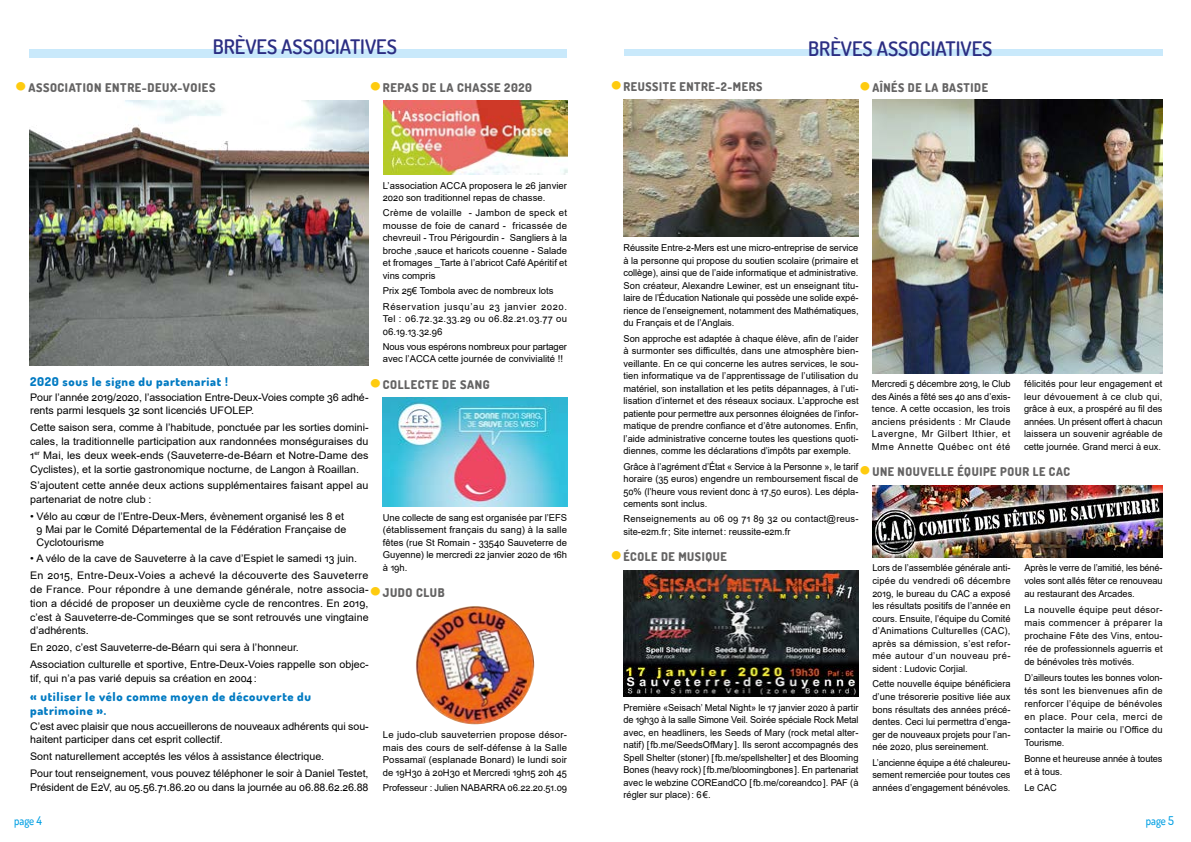
<style>
.page{position:relative;width:1191px;height:842px;background:#fff}
.page>*{position:absolute;margin:0;border:0;box-sizing:border-box;transform-origin:0 0}
.t1{font:600 20px "Dosis";color:#2c2e83}
.t2{font:800 12.1px/14.3px "Dosis";letter-spacing:.05em;color:#007ac2}
.t3{font:800 12px "Dosis";letter-spacing:.05em;color:#646363}
.t4{font:500 12px "Dosis";color:#009fe3;scale:.9 1}
.t5{font:10.5px/13.8px "Arial";color:#000}
.t6{font:10.5px/16.9px "Arial";letter-spacing:.025em;color:#000}
.t7{font:9.5px/12.5px "Arial";color:#000;text-align:justify}
.t8{font:9.5px/12.5px "Arial";letter-spacing:.025em;color:#000}
.t9{font:9.5px/15.3px "Arial";letter-spacing:.06em;color:#000}
.s1{font-size:32px;color:#fecb0f}
</style>
<div class="page">
<div style="left:30px;top:49px;width:537px;height:9px;background:#c9e9fb"></div>
<div style="left:624px;top:50px;width:538px;height:6px;background:#c9e9fb"></div>
<img style="left:872px;top:100px;width:290px;height:273px">
<img style="left:623px;top:100px;width:235px;height:136px">
<img style="left:384px;top:101px;width:183px;height:74px">
<img style="left:383px;top:398px;width:184px;height:109px">
<img style="left:415px;top:606px;width:119px;height:118px;border-radius:59px">
<img style="left:872px;top:485px;width:290px;height:72px">
<img style="left:29px;top:101px;width:340px;height:264px">
<img style="left:623px;top:570px;width:235px;height:127px">
<h1 class="t1" style="left:213px;top:34px;width:186px">BRÈVES ASSOCIATIVES</h1>
<h1 class="t1" style="left:808px;top:36px;width:186px">BRÈVES ASSOCIATIVES</h1>
<p class="t3" style="left:860px;top:80px;width:130px"><span class="s1">•</span> AÎNÉS DE LA BASTIDE</p>
<p class="t3" style="left:611px;top:79px;width:153px"><span class="s1">•</span> REUSSITE ENTRE-2-MERS</p>
<p class="t3" style="left:370px;top:80px;width:163px"><span class="s1">•</span> REPAS DE LA CHASSE 2020</p>
<p class="t3" style="left:16px;top:80px;width:201px"><span class="s1">•</span> ASSOCIATION ENTRE-DEUX-VOIES</p>
<p class="t7" style="left:383px;top:179px;width:186px">L’association ACCA proposera le 26 janvier<br>2020 son traditionnel repas de chasse.</p>
<p class="t7" style="left:383px;top:207px;width:186px">Crème de volaille - Jambon de speck et mousse de foie de canard - fricassée de chevreuil - Trou Périgourdin - Sangliers à la broche ,sauce et haricots couenne - Salade et fromages _Tarte à l’abricot Café Apéritif et vins compris</p>
<p class="t9" style="left:383px;top:283px;width:186px">Prix 25€ Tombola avec de nombreux lots<br>Réservation jusqu’au 23 janvier 2020.</p>
<p class="t8" style="left:383px;top:312px;width:186px">Tel : 06.72.32.33.29 ou 06.82.21.03.77 ou<br>06.19.13.32.96</p>
<p class="t7" style="left:383px;top:340px;width:186px">Nous vous espérons nombreux pour partager avec l’ACCA cette journée de convivialité !!</p>
<p class="t2" style="left:30px;top:374px;width:199px">2020 sous le signe du partenariat !</p>
<p class="t5" style="left:30px;top:390px;width:340px">Pour l’année 2019/2020, l’association Entre-Deux-Voies compte 36 adhé&shy;rents parmi lesquels 32 sont licenciés UFOLEP.</p>
<p class="t5" style="left:30px;top:421px;width:340px;text-align:justify">Cette saison sera, comme à l’habitude, ponctuée par les sorties domini&shy;cales, la traditionnelle participation aux randonnées monséguraises du 1<sup>er</sup> Mai, les deux week-ends (Sauveterre-de-Béarn et Notre-Dame des Cyclistes), et la sortie gastronomique nocturne, de Langon à Roaillan.</p>
<p class="t5" style="left:30px;top:479px;width:340px">S’ajoutent cette année deux actions supplémentaires faisant appel au partenariat de notre club :</p>
<p class="t5" style="left:36px;top:509px;width:311px;line-height:13.2px;text-indent:-6px">• Vélo au cœur de l’Entre-Deux-Mers, évènement organisé les 8 et<br>9 Mai par le Comité Départemental de la Fédération Française de<br>Cyclotourisme</p>
<p class="t6" style="left:30px;top:550px;width:340px">• A vélo de la cave de Sauveterre à la cave d’Espiet le samedi 13 juin.<br>En 2015, Entre-Deux-Voies a achevé la découverte des Sauveterre</p>
<p class="t5" style="left:30px;top:582px;width:340px;text-align:justify">de France. Pour répondre à une demande générale, notre associa&shy;tion a décidé de proposer un deuxième cycle de rencontres. En 2019, c’est à Sauveterre-de-Comminges que se sont retrouvés une vingtaine d’adhérents.</p>
<p class="t5" style="left:30px;top:639px;width:340px;line-height:16.9px">En 2020, c’est Sauveterre-de-Béarn qui sera à l’honneur.<br>Association culturelle et sportive, Entre-Deux-Voies rappelle son objec-</p>
<p class="t5" style="left:30px;top:671px;width:228px">tif, qui n’a pas varié depuis sa création en 2004:</p>
<p class="t2" style="left:30px;top:689px;width:282px">« utiliser le vélo comme moyen de découverte du patrimoine ».</p>
<p class="t5" style="left:30px;top:719px;width:340px">C’est avec plaisir que nous accueillerons de nouveaux adhérents qui sou&shy;haitent participer dans cet esprit collectif.</p>
<p class="t5" style="left:30px;top:748px;width:340px;line-height:16.9px">Sont naturellement acceptés les vélos à assistance électrique.<br>Pour tout renseignement, vous pouvez téléphoner le soir à Daniel Testet,</p>
<p class="t5" style="left:30px;top:780px;width:340px">Président de E2V, au 05.56.71.86.20 ou dans la journée au 06.88.62.26.88</p>
<p class="t3" style="left:370px;top:377px;width:121px"><span class="s1">•</span> COLLECTE DE SANG</p>
<p class="t7" style="left:383px;top:511px;width:186px">Une collecte de sang est organisée par l’EFS (établissement français du sang) à la salle fêtes (rue St Romain - 33540 Sauveterre de Guyenne) le mercredi 22 janvier 2020 de 16h à 19h.</p>
<p class="t3" style="left:370px;top:585px;width:76px"><span class="s1">•</span> JUDO CLUB</p>
<p class="t7" style="left:383px;top:728px;width:186px">Le judo-club sauveterrien propose désor&shy;mais des cours de self-défense à la Salle Possamaï (esplanade Bonard) le lundi soir de 19H30 à 20H30 et Mercredi 19h15 20h 45</p>
<p class="t7" style="left:383px;top:781px;width:186px">Professeur : Julien NABARRA 06.22.20.51.09</p>
<p class="t7" style="left:623px;top:242px;width:237px">Réussite Entre-2-Mers est une micro-entreprise de service à la personne qui propose du soutien scolaire (primaire et collège), ainsi que de l’aide informatique et administrative.<br>Son créateur, Alexandre Lewiner, est un enseignant titu&shy;laire de l’Éducation Nationale qui possède une solide expé&shy;rience de l’enseignement, notamment des Mathématiques, du Français et de l’Anglais.</p>
<p class="t7" style="left:623px;top:332px;width:237px">Son approche est adaptée à chaque élève, afin de l’aider à surmonter ses difficultés, dans une atmosphère bien&shy;veillante. En ce qui concerne les autres services, le sou&shy;tien informatique va de l’apprentissage de l’utilisation du matériel, son installation et les petits dépannages, à l’uti&shy;lisation d’internet et des réseaux sociaux. L’approche est patiente pour permettre aux personnes éloignées de l’infor&shy;matique de prendre confiance et d’être autonomes. Enfin, l’aide administrative concerne toutes les questions quoti&shy;diennes, comme les déclarations d’impôts par exemple.</p>
<p class="t7" style="left:623px;top:460px;width:236px">Grâce à l’agrément d’État « Service à la Personne », le tarif horaire (35 euros) engendre un remboursement fiscal de 50% (l’heure vous revient donc à 17,50 euros). Les dépla&shy;cements sont inclus.</p>
<p class="t8" style="left:623px;top:513px;width:236px">Renseignements au 06 09 71 89 32 ou contact@reus&shy;site-e2m.fr; Site internet: reussite-e2m.fr</p>
<p class="t7" style="left:872px;top:377px;width:140px">Mercredi 5 décembre 2019, le Club des Ainés a fêté ses 40 ans d’exis&shy;tence. A cette occasion, les trois anciens présidents : Mr Claude Lavergne, Mr Gilbert Ithier, et Mme Annette Québec ont été</p>
<p class="t7" style="left:1024px;top:377px;width:140px">félicités pour leur engagement et leur dévouement à ce club qui, grâce à eux, a prospéré au fil des années. Un présent offert à chacun laissera un souvenir agréable de cette journée. Grand merci à eux.</p>
<p class="t3" style="left:860px;top:464px;width:212px"><span class="s1">•</span> UNE NOUVELLE ÉQUIPE POUR LE CAC</p>
<p class="t3" style="left:611px;top:549px;width:117px"><span class="s1">•</span> ÉCOLE DE MUSIQUE</p>
<p class="t7" style="left:623px;top:701px;width:237px">Première «Seisach’ Metal Night» le 17 janvier 2020 à partir de 19h30 à la salle Simone Veil. Soirée spéciale Rock Metal avec, en headliners, les Seeds of Mary (rock metal alter&shy;natif) [fb.me/SeedsOfMary ]. Ils seront accompagnés des Spell Shelter (stoner) [fb.me/spellshelter] et des Blooming Bones (heavy rock) [fb.me/bloomingbones]. En partenariat avec le webzine COREandCO [fb.me/coreandco]. PAF (à régler sur place): 6€.</p>
<p class="t7" style="left:872px;top:562px;width:140px">Lors de l’assemblée générale anti&shy;cipée du vendredi 06 décembre 2019, le bureau du CAC a exposé les résultats positifs de l’année en cours. Ensuite, l’équipe du Comité d’Animations Culturelles (CAC), après sa démission, s’est refor&shy;mée autour d’un nouveau pré&shy;sident : Ludovic Corjial.</p>
<p class="t7" style="left:872px;top:678px;width:140px">Cette nouvelle équipe bénéficiera d’une trésorerie positive liée aux bons résultats des années précé&shy;dentes. Ceci lui permettra d’enga&shy;ger de nouveaux projets pour l’an&shy;née 2020, plus sereinement.</p>
<p class="t7" style="left:872px;top:756px;width:140px">L’ancienne équipe a été chaleureu&shy;sement remerciée pour toutes ces années d’engagement bénévoles.</p>
<p class="t7" style="left:1024px;top:562px;width:140px;line-height:13px">Après le verre de l’amitié, les béné&shy;voles sont allés fêter ce renouveau au restaurant des Arcades.</p>
<p class="t7" style="left:1024px;top:603px;width:140px;line-height:13px">La nouvelle équipe peut désor&shy;mais commencer à préparer la prochaine Fête des Vins, entou&shy;rée de professionnels aguerris et de bénévoles très motivés.</p>
<p class="t7" style="left:1024px;top:671px;width:140px;line-height:13px">D’ailleurs toutes les bonnes volon&shy;tés sont les bienvenues afin de renforcer l’équipe de bénévoles en place. Pour cela, merci de contacter la mairie ou l’Office du Tourisme.</p>
<p class="t7" style="left:1024px;top:752px;width:140px;line-height:13px">Bonne et heureuse année à toutes et à tous.</p>
<p class="t7" style="left:1024px;top:781px;width:34px">Le CAC</p>
<p class="t4" style="left:14px;top:813px;width:32px">page 4</p>
<p class="t4" style="left:1145px;top:813px;width:33px">page 5</p>
</div>
